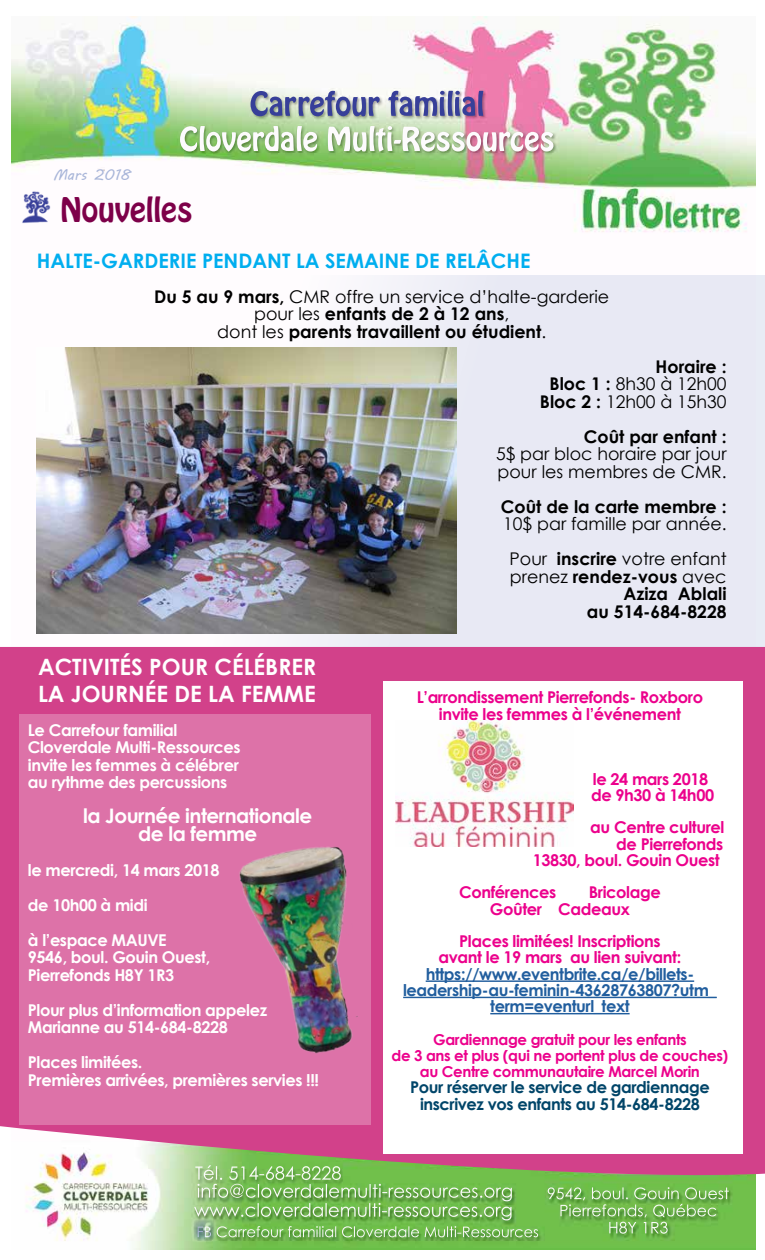
<style>
.page{position:relative;width:765px;height:1260px;background:#fff}
.page>*{position:absolute;margin:0;border:0;box-sizing:border-box;transform-origin:0 0}
.t1{font:30px "Hobo Std";color:#7d0049}
.t2{font:700 22.5px/27px "Century Gothic";color:#fff}
.t3{font:700 20px "Century Gothic";color:#00aeef}
.t4{font:700 20px/17.5px "Century Gothic";letter-spacing:-.025em;color:#fff;text-align:center}
.t5{font:700 17.5px/17.5px "Century Gothic";color:#000;text-align:center}
.t6{font:17.5px/17.5px "Century Gothic";color:#000;text-align:right}
.t7{font:700 16.25px/17.5px "Century Gothic";letter-spacing:-.025em;color:#fff}
.t8{font:700 16.25px/16.2px "Century Gothic";letter-spacing:-.025em;color:#ec008c;text-align:center}
.t9{font:700 16.25px/16.2px "Century Gothic";letter-spacing:-.025em;color:#215e9e;text-align:center}
.t10{font:700 16.25px/16.2px "Century Gothic";letter-spacing:-.025em;color:#004569;text-align:center}
.t11{font:700 15px/16.2px "Century Gothic";letter-spacing:-.025em;color:#ec008c;text-align:center}
.t12{font:15px "MV Boli";color:#a9b6d9}
.s1{font-weight:400}
.s2{font-weight:700}
</style>
<div class="page">
<img style="left:12px;top:17px;width:743px;height:1232px">
<svg style="left:0;top:647px;width:765px;height:569px;background:#c0778b"></svg>
<div style="left:383px;top:681px;width:360px;height:473px;background:#fff"></div>
<div style="left:19px;top:715px;width:352px;height:410px;background:#dd72a8"></div>
<img style="left:191px;top:1218px;width:25px;height:24px">
<img style="left:21px;top:188px;width:32px;height:38px">
<div style="left:0;top:275px;width:765px;height:372px;background:linear-gradient(to right,#fffdfc,#e2e5f1)"></div>
<img style="left:37px;top:347px;width:419px;height:286px">
<img style="left:395px;top:720px;width:179px;height:126px">
<hr style="left:426px;top:980px;width:268px;height:2px;background:#215e9e">
<hr style="left:403px;top:997px;width:314px;height:1px;background:#215e9e">
<hr style="left:490px;top:1013px;width:140px;height:1px;background:#215e9e">
<img style="left:239px;top:836px;width:144px;height:252px">
<p class="t12" style="left:53px;top:165px;width:79px">Mars 2018</p>
<h1 class="t1" style="left:60px;top:189px;width:134px">Nouvelles</h1>
<p class="t3" style="left:37px;top:245px;width:495px">HALTE-GARDERIE PENDANT LA SEMAINE DE RELÂCHE</p>
<p class="t5" style="left:154px;top:287px;width:457px">Du 5 au 9 mars, <span class="s1">CMR offre un service d’halte-garderie pour les</span> enfants de 2 à 12 ans<span class="s1">,<br>dont les</span> parents travaillent ou étudient<span class="s1">.</span></p>
<p class="t6" style="left:540px;top:357px;width:188px"><span class="s2">Horaire :<br>Bloc 1 :</span> 8h30 à 12h00<br><span class="s2">Bloc 2 :</span> 12h00 à 15h30</p>
<p class="t5" style="left:584px;top:427px;width:144px">Coût par enfant :</p>
<p class="t6" style="left:496px;top:445px;width:232px;text-align:left">5$ par bloc horaire par jour pour les membres de CMR.</p>
<p class="t5" style="left:501px;top:497px;width:227px">Coût de la carte membre :</p>
<p class="t6" style="left:503px;top:506px;width:225px;line-height:35px;text-align:center">10$ par famille par année.<br>Pour <span class="s2">inscrire</span> votre enfant</p>
<p class="t5" style="left:510px;top:567px;width:218px;text-align:right"><span class="s1">prenez</span> rendez-vous <span class="s1">avec<br></span>Aziza Ablali<br>au 514-684-8228</p>
<h2 class="t2" style="left:38px;top:653px;width:280px">ACTIVITÉS POUR CÉLÉBRER<br>LA JOURNÉE DE LA FEMME</h2>
<p class="t7" style="left:28px;top:721px;width:214px">Le Carrefour familial<br>Cloverdale Multi-Ressources invite les femmes à célébrer au rythme des percussions</p>
<p class="t4" style="left:83px;top:807px;width:231px">la Journée internationale de la femme</p>
<p class="t7" style="left:28px;top:852px;width:193px;line-height:35px">le mercredi, 14 mars 2018 de 10h00 à midi<br>à l’espace MAUVE</p>
<p class="t7" style="left:28px;top:948px;width:184px">9546, boul. Gouin Ouest,<br>Pierrefonds H8Y 1R3</p>
<p class="t7" style="left:28px;top:1001px;width:241px">Plour plus d’information appelez<br>Marianne au 514-684-8228</p>
<p class="t7" style="left:28px;top:1053px;width:293px">Places limitées.<br>Premières arrivées, premières servies !!!</p>
<p class="t8" style="left:417px;top:689px;width:288px">L’arrondissement Pierrefonds- Roxboro invite les femmes à l’événement</p>
<p class="t8" style="left:591px;top:770px;width:125px;text-align:left">le 24 mars 2018 de 9h30 à 14h00</p>
<p class="t8" style="left:533px;top:819px;width:193px;text-align:right">au Centre culturel<br>de Pierrefonds<br>13830, boul. Gouin Ouest</p>
<p class="t8" style="left:459px;top:884px;width:99px">Conférences</p>
<p class="t8" style="left:490px;top:884px;width:172px;text-align:left;text-indent:99px">Bricolage<br>Goûter Cadeaux</p>
<p class="t8" style="left:439px;top:932px;width:244px">Places limitées! Inscriptions avant le 19 mars au lien suivant:</p>
<p class="t9" style="left:403px;top:965px;width:315px">https://www.eventbrite.ca/e/billets&shy;leadership-au-feminin-43628763807?utm_ term=eventurl_text</p>
<p class="t11" style="left:392px;top:1030px;width:338px">Gardiennage gratuit pour les enfants<br>de 3 ans et plus (qui ne portent plus de couches) au Centre communautaire Marcel Morin</p>
<p class="t10" style="left:410px;top:1079px;width:301px">Pour réserver le service de gardiennage inscrivez vos enfants au 514-684-8228</p>
</div>
